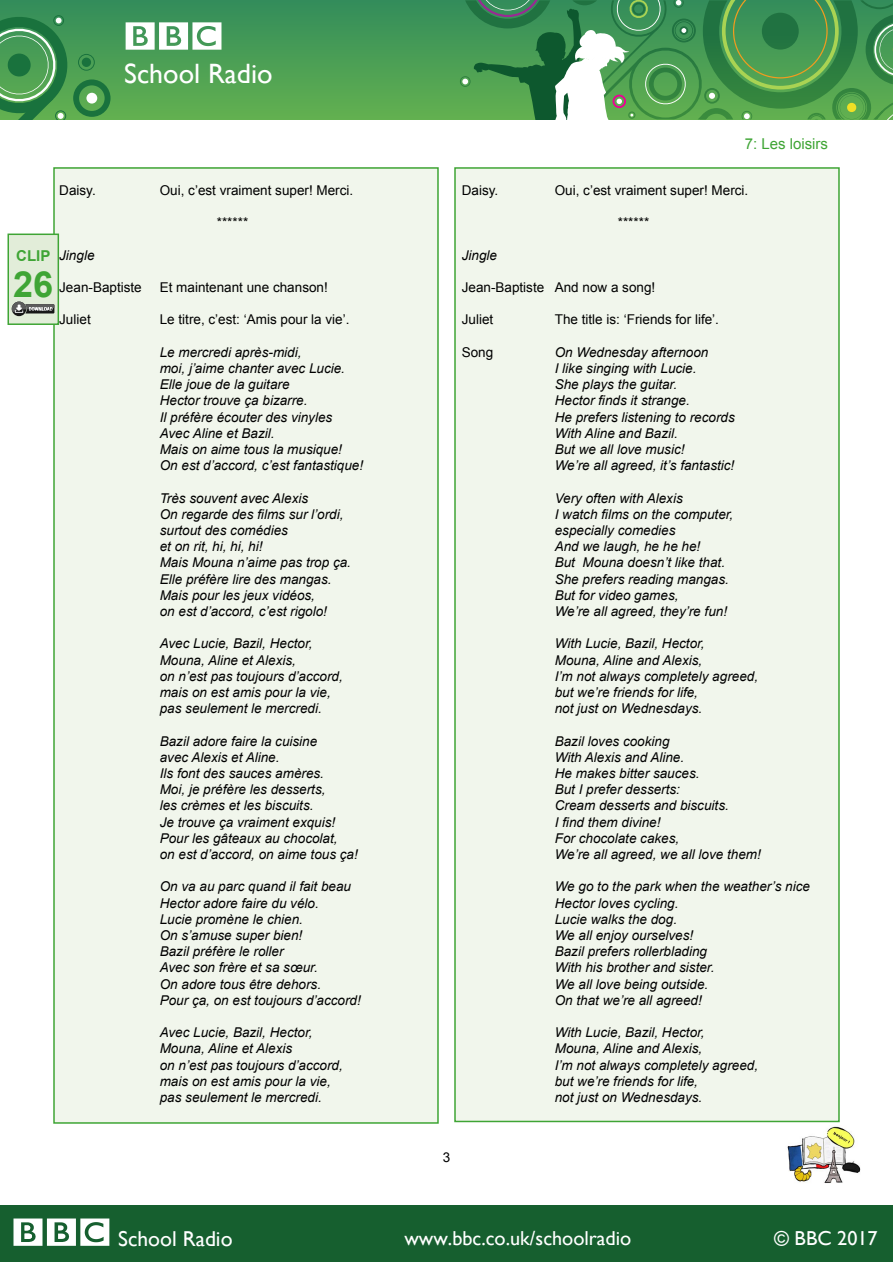
<style>
.page{position:relative;width:893px;height:1263px;background:#fff}
.page>*{position:absolute;margin:0;border:0;box-sizing:border-box;transform-origin:0 0}
.t1{font:700 36px "Arial";color:#3fa535}
.t2{font:27.9px "Gill Sans";color:#fff}
.t3{font:21.6px "Gill Sans";color:#fff}
.t4{font:20.1px "Gill Sans";color:#fff}
.t5{font:15px "Arial";color:#3fa535}
.t6{font:700 15px "Arial";color:#3fa535}
.t7{font:italic 13.5px/16.2px "Arial";color:#000}
.t8{font:13.5px "Arial";color:#000}
</style>
<div class="page">
<div style="left:0;top:1205px;width:893px;height:57px;background:#165f2f"></div>
<svg style="left:14px;top:1218px;width:95px;height:28px"></svg>
<div style="left:0;top:0;width:893px;height:119px;background:linear-gradient(to bottom,#338c5b,#63b050)"></div>
<svg style="left:460px;top:0;width:433px;height:120px;background:#519a5b"></svg>
<svg style="left:0;top:12px;width:111px;height:107px;background:#479857"></svg>
<svg style="left:126px;top:22px;width:95px;height:28px"></svg>
<img style="left:787px;top:1126px;width:74px;height:57px">
<div style="left:54px;top:168px;width:384px;height:955px;background:#f1f6ec"></div>
<div style="left:53px;top:167px;width:386px;height:957px;border:2px solid #3fa535"></div>
<div style="left:455px;top:168px;width:384px;height:953px;background:#f1f6ec"></div>
<div style="left:454px;top:167px;width:386px;height:955px;border:2px solid #3fa535"></div>
<div style="left:8px;top:234px;width:50px;height:90px;background:#e2edd9"></div>
<div style="left:8px;top:234px;width:51px;height:91px;border:2px solid #3fa535"></div>
<div style="left:12px;top:302px;width:14px;height:14px;background:#171717;border-radius:50%"></div>
<svg style="left:12px;top:302px;width:42px;height:11px"></svg>
<h2 class="t2" style="left:124px;top:57px;width:150px">School Radio</h2>
<p class="t8" style="left:59px;top:181px;width:38px">Daisy.</p>
<p class="t8" style="left:160px;top:181px;width:195px">Oui, c’est vraiment super! Merci.</p>
<p class="t8" style="left:217px;top:214px;width:33px">******</p>
<p class="t7" style="left:59px;top:247px;width:37px">Jingle</p>
<p class="t8" style="left:59px;top:278px;width:84px">Jean-Baptiste</p>
<p class="t8" style="left:160px;top:278px;width:170px">Et maintenant une chanson!</p>
<p class="t8" style="left:59px;top:311px;width:33px">Juliet</p>
<p class="t8" style="left:160px;top:311px;width:191px">Le titre, c’est: ‘Amis pour la vie’.</p>
<p class="t7" style="left:160px;top:344px;width:205px">Le mercredi après-midi,<br>moi, j’aime chanter avec Lucie.<br>Elle joue de la guitare<br>Hector trouve ça bizarre.<br>Il préfère écouter des vinyles<br>Avec Aline et Bazil.<br>Mais on aime tous la musique!<br>On est d’accord, c’est fantastique!</p>
<p class="t7" style="left:160px;top:490px;width:193px">Très souvent avec Alexis<br>On regarde des films sur l’ordi, surtout des comédies<br>et on rit, hi, hi, hi!<br>Mais Mouna n’aime pas trop ça.<br>Elle préfère lire des mangas.<br>Mais pour les jeux vidéos,<br>on est d’accord, c’est rigolo!</p>
<p class="t7" style="left:160px;top:636px;width:185px">Avec Lucie, Bazil, Hector,<br>Mouna, Aline et Alexis,<br>on n’est pas toujours d’accord, mais on est amis pour la vie, pas seulement le mercredi.</p>
<p class="t7" style="left:160px;top:733px;width:200px">Bazil adore faire la cuisine<br>avec Alexis et Aline.<br>Ils font des sauces amères.<br>Moi, je préfère les desserts,<br>les crèmes et les biscuits.<br>Je trouve ça vraiment exquis!<br>Pour les gâteaux au chocolat,<br>on est d’accord, on aime tous ça!</p>
<p class="t7" style="left:160px;top:879px;width:203px">On va au parc quand il fait beau<br>Hector adore faire du vélo.<br>Lucie promène le chien.<br>On s’amuse super bien!<br>Bazil préfère le roller<br>Avec son frère et sa sœur.<br>On adore tous être dehors.<br>Pour ça, on est toujours d’accord!</p>
<p class="t7" style="left:160px;top:1024px;width:185px">Avec Lucie, Bazil, Hector,<br>Mouna, Aline et Alexis<br>on n’est pas toujours d’accord, mais on est amis pour la vie, pas seulement le mercredi.</p>
<p class="t6" style="left:16px;top:246px;width:36px">CLIP</p>
<h1 class="t1" style="left:13px;top:261px;width:42px">26</h1>
<p class="t5" style="left:745px;top:134px;width:85px">7: Les loisirs</p>
<p class="t8" style="left:462px;top:181px;width:38px">Daisy.</p>
<p class="t8" style="left:555px;top:181px;width:195px">Oui, c’est vraiment super! Merci.</p>
<p class="t8" style="left:618px;top:214px;width:33px">******</p>
<p class="t7" style="left:462px;top:247px;width:37px">Jingle</p>
<p class="t8" style="left:462px;top:278px;width:195px">Jean-Baptiste And now a song!</p>
<p class="t8" style="left:462px;top:311px;width:33px">Juliet</p>
<p class="t8" style="left:555px;top:311px;width:166px">The title is: ‘Friends for life’.</p>
<p class="t8" style="left:462px;top:343px;width:33px">Song</p>
<p class="t7" style="left:555px;top:344px;width:182px">On Wednesday afternoon<br>I like singing with Lucie.<br>She plays the guitar.<br>Hector finds it strange.<br>He prefers listening to records<br>With Aline and Bazil.<br>But we all love music!<br>We’re all agreed, it’s fantastic!</p>
<p class="t7" style="left:555px;top:490px;width:180px">Very often with Alexis<br>I watch films on the computer, especially comedies<br>And we laugh, he he he!<br>But Mouna doesn’t like that.<br>She prefers reading mangas.<br>But for video games,<br>We’re all agreed, they’re fun!</p>
<p class="t7" style="left:555px;top:636px;width:205px">With Lucie, Bazil, Hector,<br>Mouna, Aline and Alexis,<br>I’m not always completely agreed, but we’re friends for life,<br>not just on Wednesdays.</p>
<p class="t7" style="left:555px;top:733px;width:208px">Bazil loves cooking<br>With Alexis and Aline.<br>He makes bitter sauces.<br>But I prefer desserts:<br>Cream desserts and biscuits.<br>I find them divine!<br>For chocolate cakes,<br>We’re all agreed, we all love them!</p>
<p class="t7" style="left:555px;top:879px;width:257px">We go to the park when the weather’s nice<br>Hector loves cycling.<br>Lucie walks the dog.<br>We all enjoy ourselves!<br>Bazil prefers rollerblading<br>With his brother and sister.<br>We all love being outside.<br>On that we’re all agreed!</p>
<p class="t7" style="left:555px;top:1024px;width:205px">With Lucie, Bazil, Hector,<br>Mouna, Aline and Alexis,<br>I’m not always completely agreed, but we’re friends for life,<br>not just on Wednesdays.</p>
<p class="t8" style="left:443px;top:1149px;width:9px">3</p>
<h3 class="t3" style="left:118px;top:1226px;width:116px">School Radio</h3>
<h3 class="t4" style="left:404px;top:1226px;width:229px">www.bbc.co.uk/schoolradio</h3>
<h3 class="t4" style="left:774px;top:1226px;width:105px">© BBC 2017</h3>
</div>
